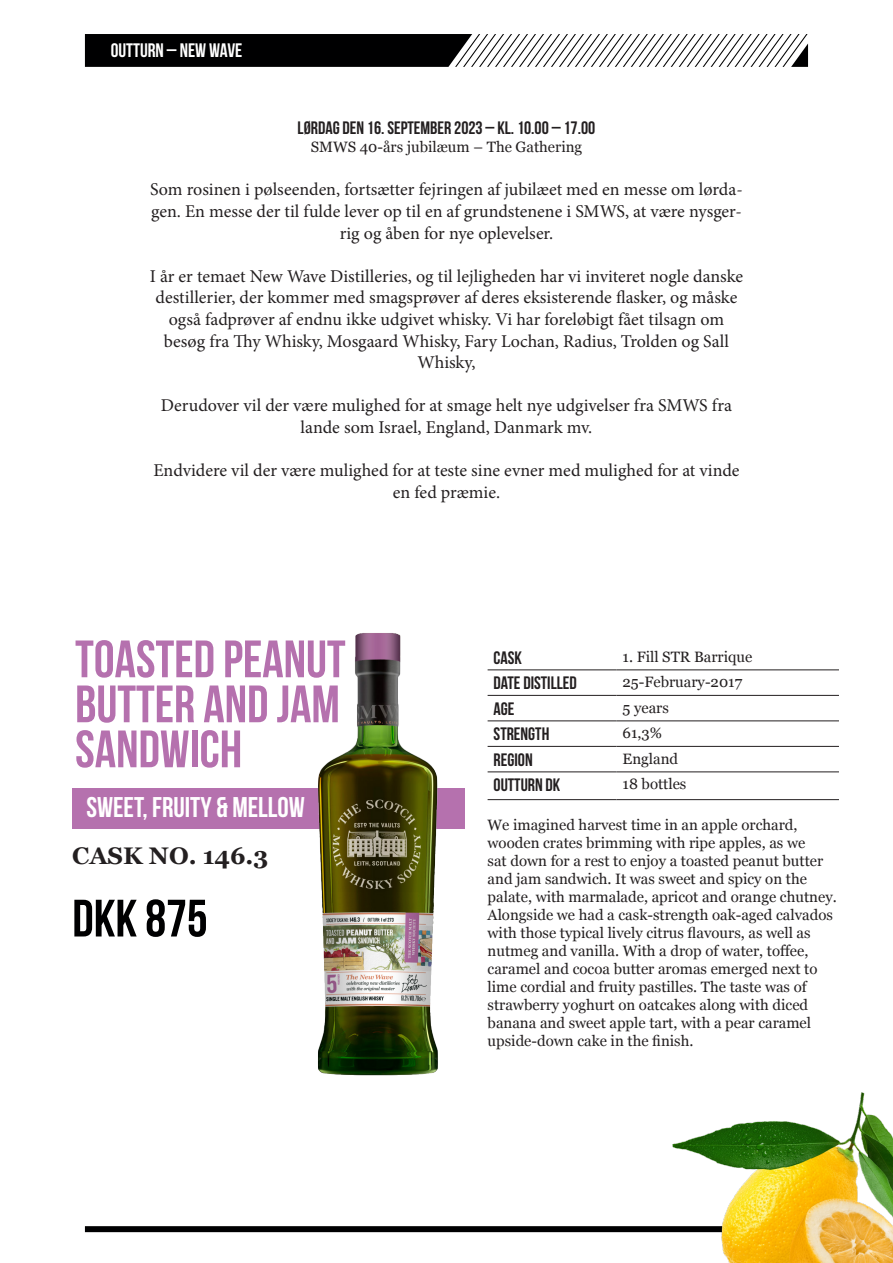
<style>
.page{position:relative;width:893px;height:1263px;background:#fff}
.page>*{position:absolute;margin:0;border:0;box-sizing:border-box;transform-origin:0 0}
.t1{font:700 52.5px/45px "Bebas Neue";color:#b571ae;text-align:justify}
.t2{font:700 52.5px "Bebas Neue";color:#000001}
.t3{font:700 28.5px "Bebas Neue";color:#fff}
.t4{font:700 24px "Georgia";color:#231f20}
.t5{font:700 19.5px "Bebas Neue";color:#fff}
.t6{font:18px/21.6px "Minion Pro";color:#231f20;text-align:center}
.t7{font:700 18px "Bebas Neue";color:#231f20}
.t8{font:15px/18px "Georgia";color:#231f20}
</style>
<div class="page">
<svg style="left:85px;top:34px;width:723px;height:33px"></svg>
<div style="left:85px;top:1226px;width:723px;height:6px;background:#000001"></div>
<div style="left:72px;top:788px;width:393px;height:40px;background:#b571ae"></div>
<img style="left:313px;top:633px;width:127px;height:443px">
<hr style="left:488px;top:669px;width:129px;height:1px;background:#231f20">
<hr style="left:617px;top:669px;width:222px;height:1px;background:#231f20">
<hr style="left:488px;top:695px;width:129px;height:1px;background:#231f20">
<hr style="left:617px;top:695px;width:222px;height:1px;background:#231f20">
<hr style="left:488px;top:720px;width:129px;height:1px;background:#231f20">
<hr style="left:617px;top:720px;width:222px;height:1px;background:#231f20">
<hr style="left:488px;top:746px;width:129px;height:1px;background:#231f20">
<hr style="left:617px;top:746px;width:222px;height:1px;background:#231f20">
<hr style="left:488px;top:771px;width:129px;height:1px;background:#231f20">
<hr style="left:617px;top:771px;width:222px;height:1px;background:#231f20">
<hr style="left:488px;top:799px;width:129px;height:1px;background:#231f20">
<hr style="left:617px;top:799px;width:222px;height:1px;background:#231f20">
<img style="left:666px;top:1092px;width:227px;height:171px">
<p class="t5" style="left:111px;top:40px;width:133px">OUTTURN – NEW WAVE</p>
<p class="t7" style="left:298px;top:118px;width:299px">LØRDAG DEN 16. SEPTEMBER 2023 – KL. 10.00 – 17.00</p>
<p class="t8" style="left:311px;top:137px;width:273px">SMWS 40-års jubilæum – The Gathering</p>
<p class="t6" style="left:150px;top:179px;width:594px">Som rosinen i pølseenden, fortsætter fejringen af jubilæet med en messe om lørda&shy;gen. En messe der til fulde lever op til en af grundstenene i SMWS, at være nysger&shy;rig og åben for nye oplevelser.</p>
<p class="t6" style="left:150px;top:265px;width:595px">I år er temaet New Wave Distilleries, og til lejligheden har vi inviteret nogle danske destillerier, der kommer med smagsprøver af deres eksisterende flasker, og måske også fadprøver af endnu ikke udgivet whisky. Vi har foreløbigt fået tilsagn om besøg fra Thy Whisky, Mosgaard Whisky, Fary Lochan, Radius, Trolden og Sall Whisky,</p>
<p class="t6" style="left:161px;top:395px;width:572px">Derudover vil der være mulighed for at smage helt nye udgivelser fra SMWS fra lande som Israel, England, Danmark mv.</p>
<p class="t6" style="left:153px;top:460px;width:588px">Endvidere vil der være mulighed for at teste sine evner med mulighed for at vinde en fed præmie.</p>
<p class="t1" style="left:75px;top:636px;width:272px">TOASTED PEANUT BUTTER AND JAM SANDWICH</p>
<p class="t3" style="left:86px;top:792px;width:220px">SWEET, FRUITY &amp; MELLOW</p>
<p class="t4" style="left:72px;top:837px;width:198px">CASK NO. 146.3</p>
<p class="t2" style="left:72px;top:889px;width:137px">DKK 875</p>
<p class="t7" style="left:494px;top:648px;width:30px">CASK</p>
<p class="t8" style="left:623px;top:647px;width:131px">1. Fill STR Barrique</p>
<p class="t7" style="left:494px;top:673px;width:85px">DATE DISTILLED</p>
<p class="t8" style="left:623px;top:672px;width:121px">25-February-2017</p>
<p class="t7" style="left:494px;top:699px;width:22px">AGE</p>
<p class="t8" style="left:623px;top:698px;width:48px">5 years</p>
<p class="t7" style="left:494px;top:724px;width:57px">STRENGTH</p>
<p class="t8" style="left:623px;top:723px;width:41px">61,3%</p>
<p class="t7" style="left:494px;top:750px;width:41px">REGION</p>
<p class="t8" style="left:623px;top:749px;width:57px">England</p>
<p class="t7" style="left:494px;top:775px;width:68px">OUTTURN DK</p>
<p class="t8" style="left:623px;top:774px;width:65px">18 bottles</p>
<p class="t8" style="left:488px;top:815px;width:351px">We imagined harvest time in an apple orchard, wooden crates brimming with ripe apples, as we<br>sat down for a rest to enjoy a toasted peanut butter and jam sandwich. It was sweet and spicy on the palate, with marmalade, apricot and orange chutney.<br>Alongside we had a cask-strength oak-aged calvados with those typical lively citrus flavours, as well as nutmeg and vanilla. With a drop of water, toffee, caramel and cocoa butter aromas emerged next to lime cordial and fruity pastilles. The taste was of strawberry yoghurt on oatcakes along with diced banana and sweet apple tart, with a pear caramel upside-down cake in the finish.</p>
</div>
